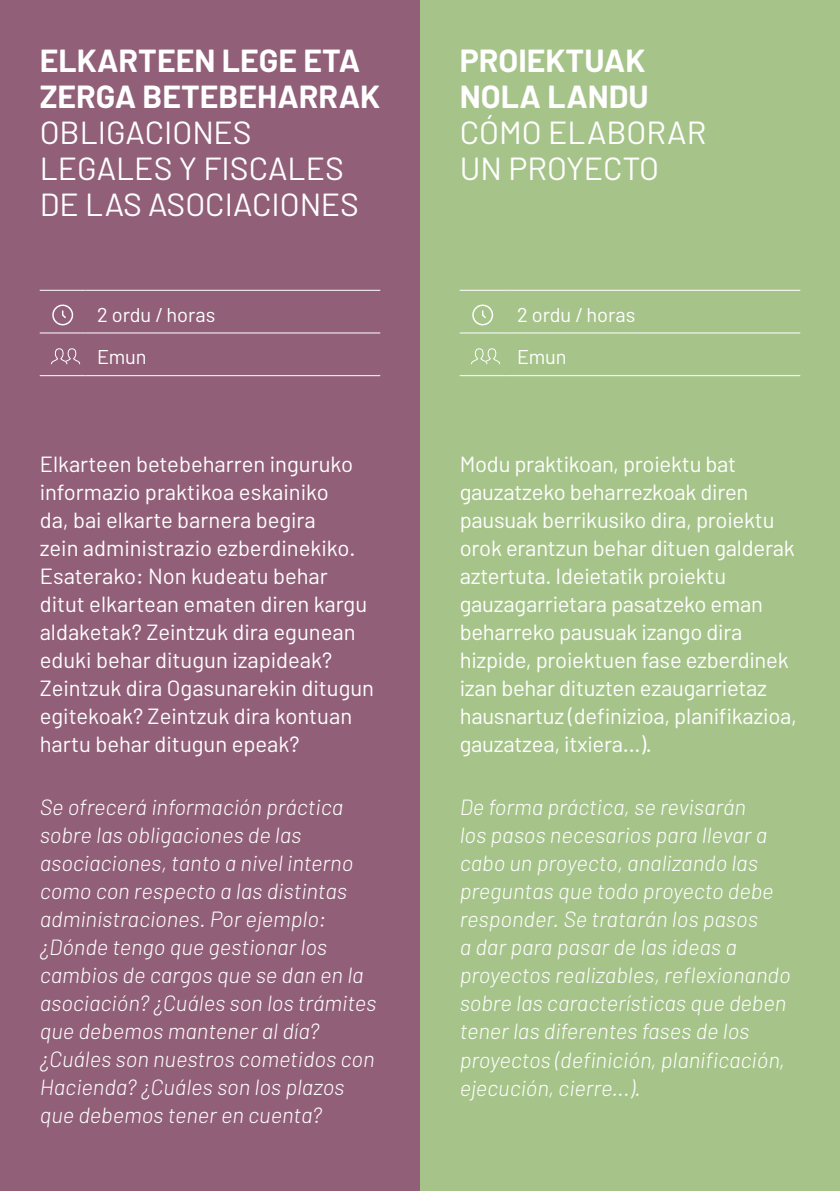
<style>
.page{position:relative;width:840px;height:1191px;background:#fff}
.page>*{position:absolute;margin:0;border:0;box-sizing:border-box;transform-origin:0 0}
.t1{font:32px/36px "Barlow";color:#fff}
.t2{font:700 32px/36px "Barlow";color:#fff}
.t3{font:italic 300 22px/28px "Barlow";color:#fff}
.t4{font:22px/28px "Barlow";letter-spacing:-.01em;color:#fff}
.t5{font:20px/42.6px "Barlow";color:#fff}
</style>
<div class="page">
<div style="left:0;top:0;width:420px;height:1191px;background:#925f79"></div>
<div style="left:420px;top:0;width:419px;height:1191px;background:#a6c48a"></div>
<hr style="left:40px;top:290px;width:46px;height:1px;background:#fff">
<hr style="left:86px;top:290px;width:294px;height:1px;background:#fff">
<hr style="left:40px;top:332px;width:46px;height:1px;background:#fff">
<hr style="left:86px;top:332px;width:294px;height:1px;background:#fff">
<hr style="left:40px;top:375px;width:46px;height:1px;background:#fff">
<hr style="left:86px;top:375px;width:294px;height:1px;background:#fff">
<svg style="left:52px;top:304px;width:21px;height:21px"></svg>
<svg style="left:51px;top:348px;width:30px;height:17px"></svg>
<hr style="left:459px;top:290px;width:46px;height:1px;background:#fff">
<hr style="left:505px;top:290px;width:294px;height:1px;background:#fff">
<hr style="left:459px;top:332px;width:46px;height:1px;background:#fff">
<hr style="left:505px;top:332px;width:294px;height:1px;background:#fff">
<hr style="left:459px;top:375px;width:46px;height:1px;background:#fff">
<hr style="left:505px;top:375px;width:294px;height:1px;background:#fff">
<svg style="left:472px;top:304px;width:21px;height:21px"></svg>
<svg style="left:471px;top:348px;width:29px;height:17px"></svg>
<h1 class="t2" style="left:40px;top:42px;width:342px">ELKARTEEN LEGE ETA<br>ZERGA BETEBEHARRAK</h1>
<h1 class="t1" style="left:40px;top:113px;width:320px">OBLIGACIONES<br>LEGALES Y FISCALES<br>DE LAS ASOCIACIONES</h1>
<h1 class="t2" style="left:459px;top:42px;width:190px">PROIEKTUAK<br>NOLA LANDU</h1>
<h1 class="t1" style="left:459px;top:113px;width:248px">CÓMO ELABORAR<br>UN PROYECTO</h1>
<p class="t5" style="left:97px;top:293px;width:120px">2 ordu / horas<br>Emun</p>
<p class="t5" style="left:516px;top:293px;width:120px">2 ordu / horas<br>Emun</p>
<p class="t4" style="left:40px;top:450px;width:336px">Elkarteen betebeharren inguruko informazio praktikoa eskainiko<br>da, bai elkarte barnera begira<br>zein administrazio ezberdinekiko.<br>Esaterako: Non kudeatu behar ditut elkartean ematen diren kargu aldaketak? Zeintzuk dira egunean eduki behar ditugun izapideak?<br>Zeintzuk dira Ogasunarekin ditugun egitekoak? Zeintzuk dira kontuan hartu behar ditugun epeak?</p>
<p class="t4" style="left:459px;top:450px;width:338px">Modu praktikoan, proiektu bat gauzatzeko beharrezkoak diren pausuak berrikusiko dira, proiektu orok erantzun behar dituen galderak aztertuta. Ideietatik proiektu gauzagarrietara pasatzeko eman beharreko pausuak izango dira hizpide, proiektuen fase ezberdinek izan behar dituzten ezaugarrietaz hausnartuz (definizioa, planifikazioa, gauzatzea, itxiera...).</p>
<p class="t3" style="left:40px;top:793px;width:338px">Se ofrecerá información práctica sobre las obligaciones de las asociaciones, tanto a nivel interno como con respecto a las distintas administraciones. Por ejemplo: ¿Dónde tengo que gestionar los cambios de cargos que se dan en la asociación? ¿Cuáles son los trámites que debemos mantener al día? ¿Cuáles son nuestros cometidos con<br>Hacienda? ¿Cuáles son los plazos que debemos tener en cuenta?</p>
<p class="t3" style="left:459px;top:793px;width:332px">De forma práctica, se revisarán<br>los pasos necesarios para llevar a cabo un proyecto, analizando las preguntas que todo proyecto debe responder. Se tratarán los pasos<br>a dar para pasar de las ideas a proyectos realizables, reflexionando sobre las características que deben tener las diferentes fases de los proyectos (definición, planificación, ejecución, cierre...).</p>
</div>
